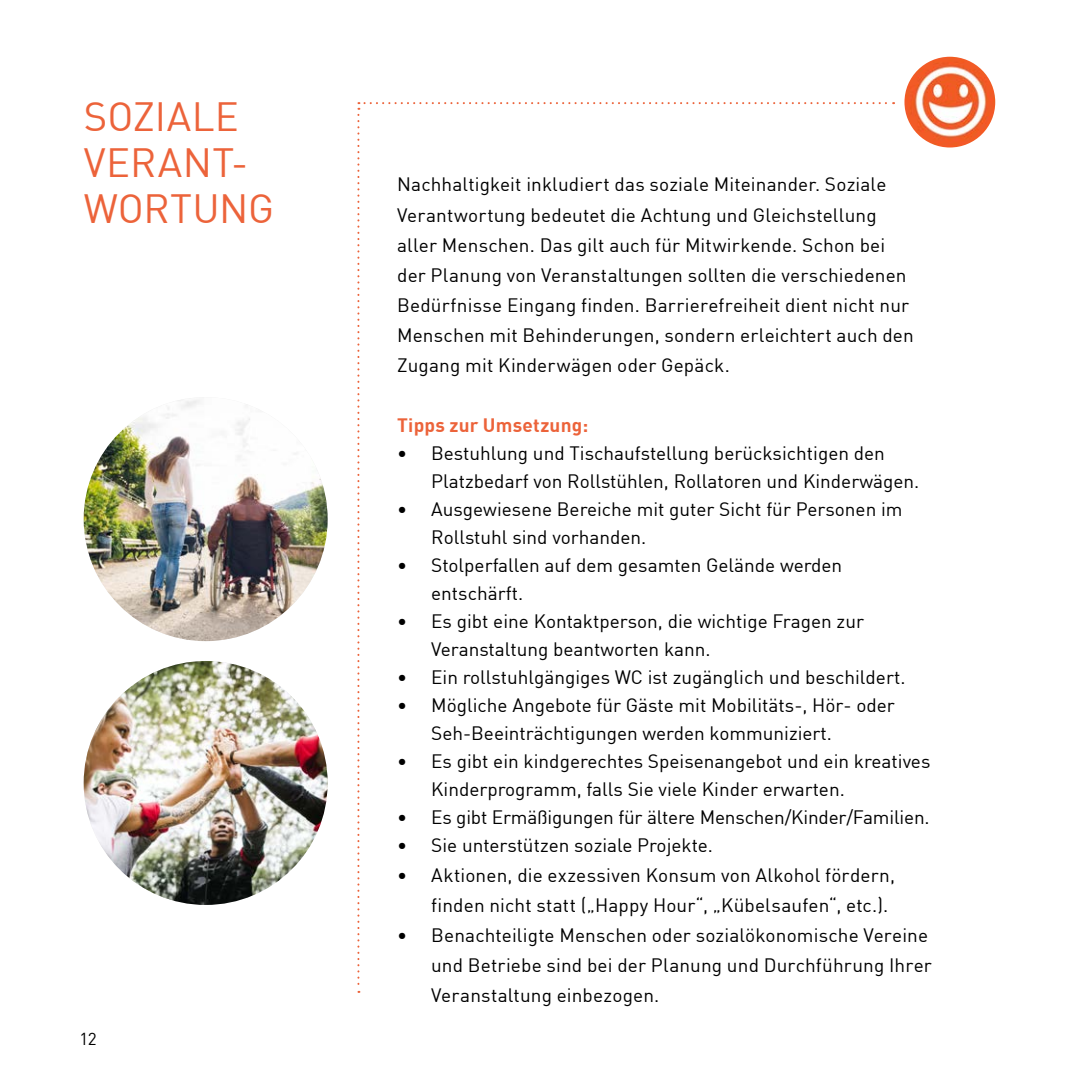
<style>
.page{position:relative;width:1078px;height:1078px;background:#fff}
.page>*{position:absolute;margin:0;border:0;box-sizing:border-box;transform-origin:0 0}
.Fließtext_U1{font:40px/46px "DIN";letter-spacing:.005em;color:#ec633a}
.Fließtext_p{font:19px/30px "DIN";color:#000}
.Fließtext_U2{font:700 19px "DIN";letter-spacing:.015em;color:#ec633a}
.t1{font:17px "DIN";color:#000}
</style>
<div class="page">
<img style="left:904px;top:57px;width:90px;height:90px;border-radius:45px">
<img style="left:84px;top:397px;width:243px;height:244px;border-radius:122px">
<img style="left:84px;top:660px;width:243px;height:244px;border-radius:122px">
<h1 class="Fließtext_U1" style="left:84px;top:92px;width:192px">SOZIALE<br>VERANT-<br>WORTUNG</h1>
<p class="t1" style="left:79px;top:1027px;width:19px">12</p>
<p class="Fließtext_p" style="left:397px;top:169px;width:518px">Nachhaltigkeit inkludiert das soziale Miteinander. Soziale Verantwortung bedeutet die Achtung und Gleichstellung aller Menschen. Das gilt auch für Mitwirkende. Schon bei der Planung von Veranstaltungen sollten die verschiedenen Bedürfnisse Eingang finden. Barrierefreiheit dient nicht nur Menschen mit Behinderungen, sondern erleichtert auch den Zugang mit Kinderwägen oder Gepäck.</p>
<h2 class="Fließtext_U2" style="left:397px;top:412px;width:193px">Tipps zur Umsetzung:</h2>
<p class="Fließtext_p" style="left:431px;top:438px;width:489px;line-height:28px;text-indent:-34px">• Bestuhlung und Tischaufstellung berücksichtigen den<br>Platzbedarf von Rollstühlen, Rollatoren und Kinderwägen.</p>
<p class="Fließtext_p" style="left:431px;top:494px;width:473px;line-height:28px;text-indent:-34px">• Ausgewiesene Bereiche mit guter Sicht für Personen im<br>Rollstuhl sind vorhanden.</p>
<p class="Fließtext_p" style="left:431px;top:550px;width:412px;line-height:28px;text-indent:-34px">• Stolperfallen auf dem gesamten Gelände werden entschärft.</p>
<p class="Fließtext_p" style="left:431px;top:606px;width:434px;line-height:28px;text-indent:-34px">• Es gibt eine Kontaktperson, die wichtige Fragen zur<br>Veranstaltung beantworten kann.</p>
<p class="Fließtext_p" style="left:397px;top:661px;width:509px">• Ein rollstuhlgängiges WC ist zugänglich und beschildert.</p>
<p class="Fließtext_p" style="left:431px;top:690px;width:465px;line-height:28px;text-indent:-34px">• Mögliche Angebote für Gäste mit Mobilitäts-, Hör- oder<br>Seh-Beeinträchtigungen werden kommuniziert.</p>
<p class="Fließtext_p" style="left:431px;top:746px;width:500px;line-height:28px;text-indent:-34px">• Es gibt ein kindgerechtes Speisenangebot und ein kreatives<br>Kinderprogramm, falls Sie viele Kinder erwarten.</p>
<p class="Fließtext_p" style="left:397px;top:801px;width:534px">• Es gibt Ermäßigungen für ältere Menschen/Kinder/Familien.</p>
<p class="Fließtext_p" style="left:397px;top:829px;width:317px">• Sie unterstützen soziale Projekte.</p>
<p class="Fließtext_p" style="left:431px;top:859px;width:465px;text-indent:-34px">• Aktionen, die exzessiven Konsum von Alkohol fördern, finden nicht statt („Happy Hour“, „Kübelsaufen“, etc.).</p>
<p class="Fließtext_p" style="left:431px;top:919px;width:502px;text-indent:-34px">• Benachteiligte Menschen oder sozialökonomische Vereine und Betriebe sind bei der Planung und Durchführung Ihrer<br>Veranstaltung einbezogen.</p>
</div>
